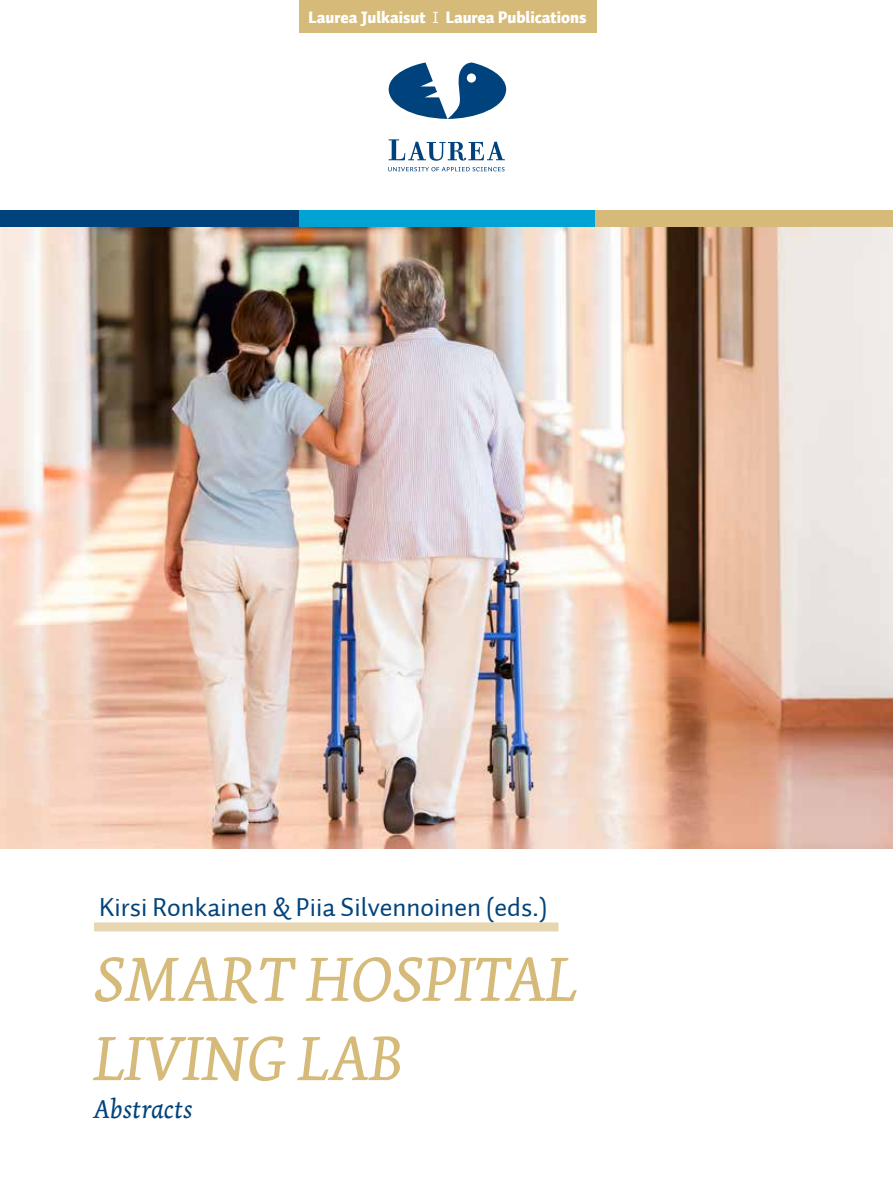
<style>
.page{position:relative;width:893px;height:1191px;background:#fff}
.page>*{position:absolute;margin:0;border:0;box-sizing:border-box;transform-origin:0 0}
.t1{font:italic 66px/79.2px "Dolly";color:#d5ba79}
.t2{font:italic 27px "Dolly";color:#00437c}
.t3{font:26.4px "Auto 2";color:#00437c}
.t4{font:900 16.5px "Auto 2";color:#fff}
.s1{font-weight:400}
</style>
<div class="page">
<div style="left:94px;top:922px;width:464px;height:9px;background:#e7d6b0"></div>
<svg style="left:388px;top:167px;width:117px;height:4px"></svg>
<svg style="left:389px;top:139px;width:116px;height:22px"></svg>
<svg style="left:388px;top:62px;width:118px;height:57px"></svg>
<div style="left:299px;top:0;width:297px;height:32px;background:#d5ba79"></div>
<div style="left:0;top:210px;width:299px;height:17px;background:#00437c"></div>
<div style="left:595px;top:210px;width:298px;height:17px;background:#d5ba79"></div>
<div style="left:299px;top:210px;width:296px;height:17px;background:#00a3d4"></div>
<img style="left:0;top:227px;width:893px;height:622px">
<p class="t4" style="left:308px;top:6px;width:280px">Laurea Julkaisut <span class="s1">I</span> Laurea Publications</p>
<p class="t3" style="left:99px;top:890px;width:450px">Kirsi Ronkainen &amp; Piia Silvennoinen (eds.)</p>
<h1 class="t1" style="left:94px;top:940px;width:485px">SMART HOSPITAL<br>LIVING LAB</h1>
<p class="t2" style="left:94px;top:1092px;width:101px">Abstracts</p>
</div>
